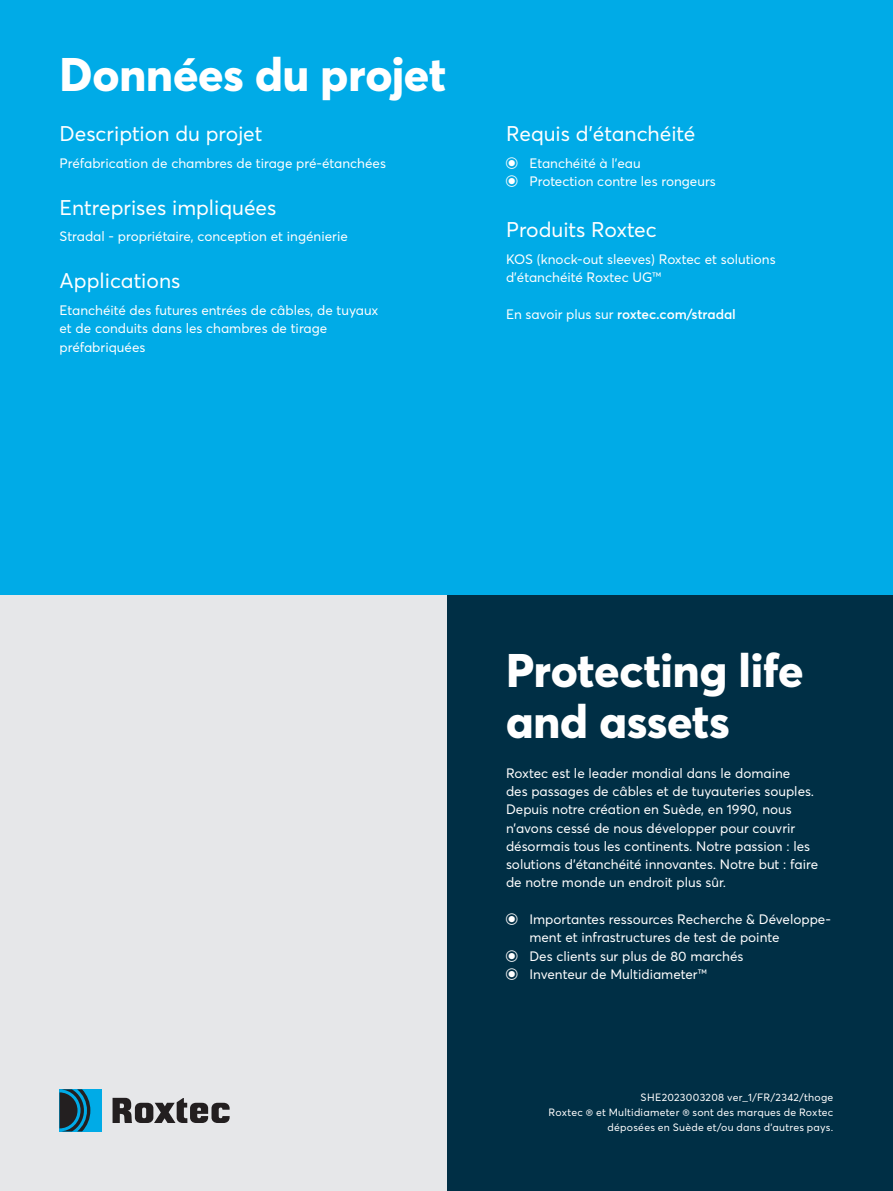
<style>
.page{position:relative;width:893px;height:1191px;background:#fff}
.page>*{position:absolute;margin:0;border:0;box-sizing:border-box;transform-origin:0 0}
.t1{font:800 46.5px/51px "Averta";letter-spacing:-.005em;color:#fff}
.t2{font:21px "Averta";color:#fff}
.t3{font:13.5px/18.3px "Averta";color:#fff}
.t4{font:600 13.5px "Averta";color:#fff}
.t5{font:10.5px/15px "Averta";letter-spacing:.025em;color:#fff;text-align:right}
.s1{font-weight:400}
</style>
<div class="page">
<div style="left:0;top:0;width:893px;height:595px;background:#00abe7"></div>
<div style="left:446px;top:595px;width:447px;height:596px;background:#002f45"></div>
<div style="left:0;top:595px;width:446px;height:596px;background:#e6e7e9"></div>
<svg style="left:113px;top:1097px;width:117px;height:26px"></svg>
<div style="left:60px;top:1089px;width:42px;height:42px;background:#00abe7"></div>
<svg style="left:60px;top:1089px;width:30px;height:42px"></svg>
<h1 class="t1" style="left:60px;top:49px;width:388px">Données du projet</h1>
<h2 class="t2" style="left:60px;top:120px;width:204px">Description du projet</h2>
<p class="t3" style="left:60px;top:154px;width:328px">Préfabrication de chambres de tirage pré-étanchées</p>
<h2 class="t2" style="left:60px;top:194px;width:218px">Entreprises impliquées</h2>
<p class="t3" style="left:60px;top:227px;width:290px">Stradal - propriétaire, conception et ingénierie</p>
<h2 class="t2" style="left:60px;top:268px;width:122px">Applications</h2>
<p class="t3" style="left:60px;top:301px;width:320px">Etanchéité des futures entrées de câbles, de tuyaux et de conduits dans les chambres de tirage préfabriquées</p>
<h2 class="t2" style="left:506px;top:120px;width:191px">Requis d’étanchéité</h2>
<p class="t3" style="left:529px;top:154px;width:188px">Etanchéité à l’eau<br>Protection contre les rongeurs</p>
<h2 class="t2" style="left:506px;top:216px;width:152px">Produits Roxtec</h2>
<p class="t3" style="left:506px;top:250px;width:271px">KOS (knock-out sleeves) Roxtec et solutions d’étanchéité Roxtec UG™</p>
<p class="t4" style="left:506px;top:305px;width:231px"><span class="s1">En savoir plus sur</span> roxtec.com/stradal</p>
<h1 class="t1" style="left:506px;top:644px;width:299px">Protecting life and assets</h1>
<p class="t3" style="left:506px;top:763px;width:314px">Roxtec est le leader mondial dans le domaine<br>des passages de câbles et de tuyauteries souples.<br>Depuis notre création en Suède, en 1990, nous n’avons cessé de nous développer pour couvrir désormais tous les continents. Notre passion : les solutions d’étanchéité innovantes. Notre but : faire de notre monde un endroit plus sûr.</p>
<p class="t3" style="left:529px;top:910px;width:303px">Importantes ressources Recherche &amp; Développe&shy;ment et infrastructures de test de pointe<br>Des clients sur plus de 80 marchés<br>Inventeur de Multidiameter™</p>
<p class="t5" style="left:548px;top:1090px;width:286px">SHE2023003208 ver_1/FR/2342/thoge<br>Roxtec ® et Multidiameter ® sont des marques de Roxtec déposées en Suède et/ou dans d’autres pays.</p>
</div>
